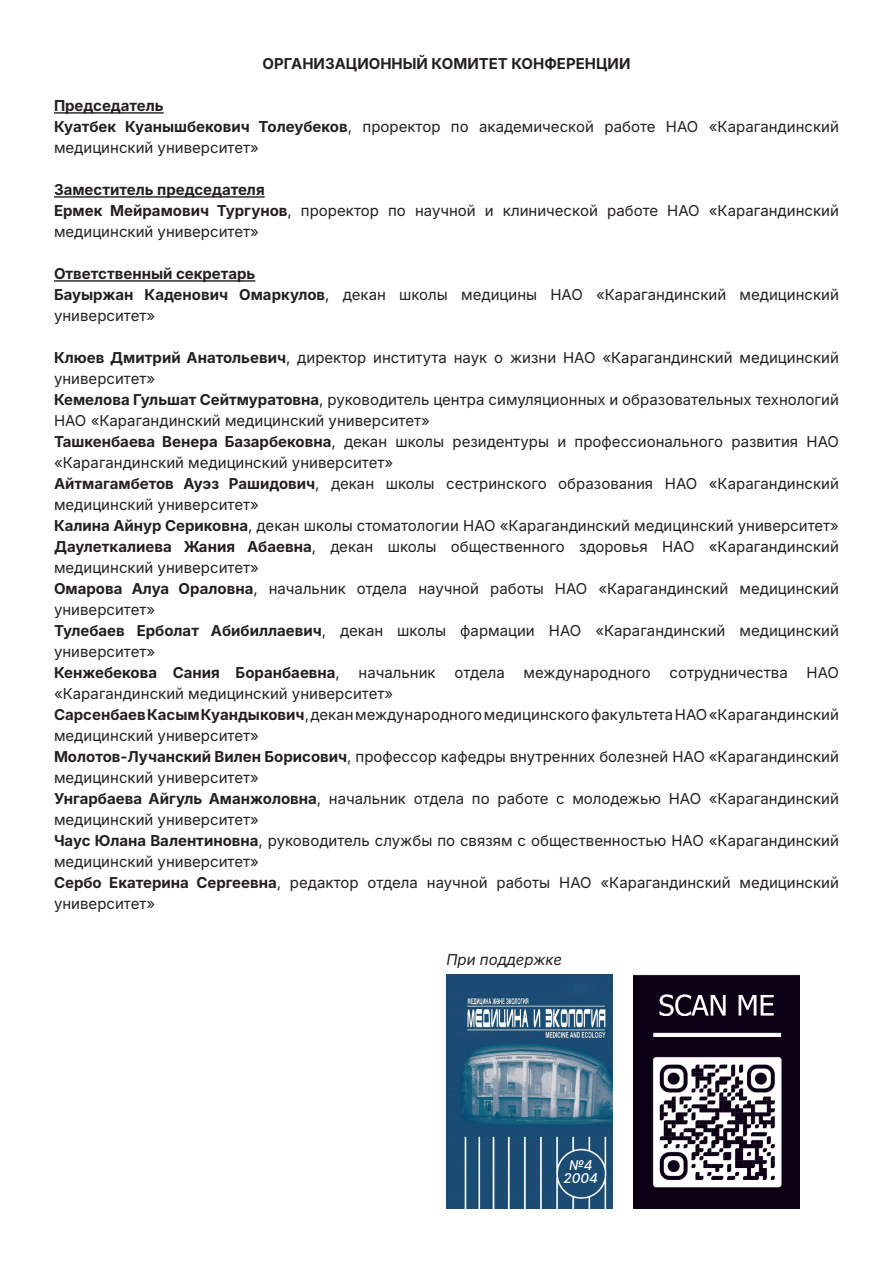
<style>
.page{position:relative;width:893px;height:1263px;background:#fff}
.page>*{position:absolute;margin:0;border:0;box-sizing:border-box;transform-origin:0 0}
.t1{font:15px/21px "Inter";color:#231f20}
.t2{font:700 15px "Inter";color:#231f20}
.t3{font:italic 15px "Inter";color:#231f20}
.t4{font:italic 500 13.5px/13.5px "Inter";color:#fff;text-align:center}
.s1{font-weight:700}
</style>
<div class="page">
<hr style="left:54px;top:112px;width:110px;height:2px;background:#231f20">
<hr style="left:54px;top:196px;width:211px;height:2px;background:#231f20">
<hr style="left:54px;top:280px;width:201px;height:2px;background:#231f20">
<img style="left:446px;top:975px;width:166px;height:234px">
<img style="left:634px;top:975px;width:165px;height:234px">
<p class="t2" style="left:262px;top:52px;width:369px">ОРГАНИЗАЦИОННЫЙ КОМИТЕТ КОНФЕРЕНЦИИ</p>
<p class="t1" style="left:54px;top:94px;width:786px"><span class="s1">Председатель<br>Куатбек Куанышбекович Толеубеков</span>, проректор по академической работе НАО «Карагандинский медицинский университет»</p>
<p class="t1" style="left:54px;top:178px;width:786px"><span class="s1">Заместитель председателя<br>Ермек Мейрамович Тургунов</span>, проректор по научной и клинической работе НАО «Карагандинский медицинский университет»</p>
<p class="t1" style="left:54px;top:262px;width:786px"><span class="s1">Ответственный секретарь<br>Б ауыржан Каденович Омаркулов</span>, декан школы медицины НАО «Карагандинский медицинский университет»</p>
<p class="t1" style="left:54px;top:346px;width:786px"><span class="s1">Клюев Дмитрий Анатольевич</span>, директор института наук о жизни НАО «Карагандинский медицинский университет»<br><span class="s1">Кемелова Гульшат Сейтмуратовна</span>, руководитель центра симуляционных и образовательных технологий НАО «Карагандинский медицинский университет»<br><span class="s1">Ташкенбаева Венера Базарбековна</span>, декан школы резидентуры и профессионального развития НАО «Карагандинский медицинский университет»<br><span class="s1">Айтмагамбетов Ауэз Рашидович</span>, декан школы сестринского образования НАО «Карагандинский медицинский университет»<br><span class="s1">Калина Айнур Сериковна</span>, декан школы стоматологии НАО «Карагандинский медицинский университет» <span class="s1">Даулеткалиева Жания Абаевна</span>, декан школы общественного здоровья НАО «Карагандинский медицинский университет»<br><span class="s1">Омарова Алуа Ораловна</span>, начальник отдела научной работы НАО «Карагандинский медицинский университет»<br><span class="s1">Тулебаев Ерболат Абибиллаевич</span>, декан школы фармации НАО «Карагандинский медицинский университет»<br><span class="s1">Кенжебекова Сания Боранбаевна</span>, начальник отдела международного сотрудничества НАО «Карагандинский медицинский университет»<br><span class="s1">Сарсенбаев Касым Куандыкович</span>, декан международного медицинского факультета НАО «Карагандинский медицинский университет»<br><span class="s1">Молотов-Лучанский Вилен Борисович</span>, профессор кафедры внутренних болезней НАО «Карагандинский медицинский университет»<br><span class="s1">Унгарбаева Айгуль Аманжоловна</span>, начальник отдела по работе с молодежью НАО «Карагандинский медицинский университет»<br><span class="s1">Чаус Юлана Валентиновна</span>, руководитель службы по связям с общественностью НАО «Карагандинский медицинский университет»<br><span class="s1">Сербо Екатерина Сергеевна</span>, редактор отдела научной работы НАО «Карагандинский медицинский университет»</p>
<p class="t3" style="left:446px;top:948px;width:117px">При поддержке</p>
<p class="t4" style="left:564px;top:1158px;width:36px">№4<br>2004</p>
</div>
